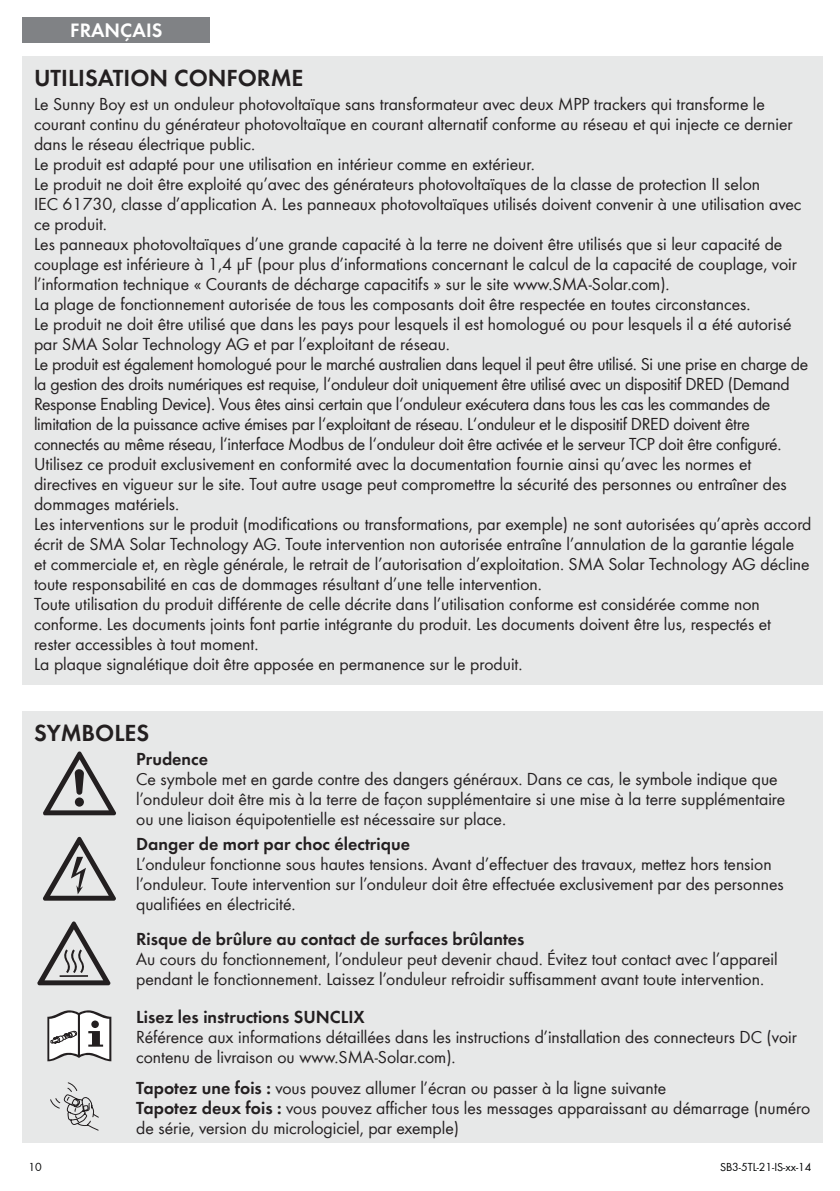
<style>
.page{position:relative;width:840px;height:1191px;background:#fff}
.page>*{position:absolute;margin:0;border:0;box-sizing:border-box;transform-origin:0 0}
.t1{font:600 24px "SMA Futura Global";color:#231f20}
.t2{font:600 20px "SMA Futura Global";color:#fff}
.t3{font:18px/20px "SMA Futura Global";color:#231f20}
.t4{font:600 18px "SMA Futura Global";color:#231f20}
.t5{font:12px "SMA Futura Global";color:#010203}
.s1{font-weight:600}
</style>
<div class="page">
<div style="left:23px;top:17px;width:187px;height:26px;background:#808285"></div>
<div style="left:23px;top:57px;width:799px;height:628px;background:#e7e8e8"></div>
<div style="left:23px;top:711px;width:799px;height:431px;background:#e7e8e8"></div>
<svg style="left:43px;top:751px;width:73px;height:64px"></svg>
<svg style="left:43px;top:836px;width:73px;height:64px"></svg>
<svg style="left:37px;top:921px;width:73px;height:64px"></svg>
<svg style="left:47px;top:1010px;width:64px;height:51px"></svg>
<svg style="left:50px;top:1082px;width:49px;height:49px"></svg>
<p class="t2" style="left:70px;top:18px;width:93px">FRANÇAIS</p>
<h1 class="t1" style="left:34px;top:64px;width:30px">Utilisation</h1>
<h1 class="t1" style="left:174px;top:64px;width:17px">conforme</h1>
<p class="t3" style="left:34px;top:93px;width:778px">Le Sunny Boy est un onduleur photovoltaïque sans transformateur avec deux MPP trackers qui transforme le courant continu du générateur photovoltaïque en courant alternatif conforme au réseau et qui injecte ce dernier dans le réseau électrique public.<br>Le produit est adapté pour une utilisation en intérieur comme en extérieur.<br>Le produit ne doit être exploité qu’avec des générateurs photovoltaïques de la classe de protection II selon<br>IEC 61730, classe d’application A. Les panneaux photovoltaïques utilisés doivent convenir à une utilisation avec ce produit.<br>Les panneaux photovoltaïques d’une grande capacité à la terre ne doivent être utilisés que si leur capacité de couplage est inférieure à 1,4 μF (pour plus d’informations concernant le calcul de la capacité de couplage, voir l’information technique « Courants de décharge capacitifs » sur le site www.SMA-Solar.com).<br>La plage de fonctionnement autorisée de tous les composants doit être respectée en toutes circonstances.<br>Le produit ne doit être utilisé que dans les pays pour lesquels il est homologué ou pour lesquels il a été autorisé par SMA Solar Technology AG et par l’exploitant de réseau.<br>Le produit est également homologué pour le marché australien dans lequel il peut être utilisé. Si une prise en charge de la gestion des droits numériques est requise, l‘onduleur doit uniquement être utilisé avec un dispositif DRED (Demand Response Enabling Device). Vous êtes ainsi certain que l‘onduleur exécutera dans tous les cas les commandes de limitation de la puissance active émises par l‘exploitant de réseau. L‘onduleur et le dispositif DRED doivent être connectés au même réseau, l‘interface Modbus de l‘onduleur doit être activée et le serveur TCP doit être configuré.<br>Utilisez ce produit exclusivement en conformité avec la documentation fournie ainsi qu’avec les normes et directives en vigueur sur le site. Tout autre usage peut compromettre la sécurité des personnes ou entraîner des dommages matériels.<br>Les interventions sur le produit (modifications ou transformations, par exemple) ne sont autorisées qu’après accord écrit de SMA Solar Technology AG. Toute intervention non autorisée entraîne l’annulation de la garantie légale<br>et commerciale et, en règle générale, le retrait de l’autorisation d’exploitation. SMA Solar Technology AG décline toute responsabilité en cas de dommages résultant d’une telle intervention.<br>Toute utilisation du produit différente de celle décrite dans l’utilisation conforme est considérée comme non conforme. Les documents joints font partie intégrante du produit. Les documents doivent être lus, respectés et rester accessibles à tout moment.<br>La plaque signalétique doit être apposée en permanence sur le produit.</p>
<h1 class="t1" style="left:34px;top:719px;width:117px">SYMBOLES</h1>
<p class="t4" style="left:136px;top:748px;width:73px">Prudence</p>
<p class="t3" style="left:136px;top:768px;width:650px">Ce symbole met en garde contre des dangers généraux. Dans ce cas, le symbole indique que l’onduleur doit être mis à la terre de façon supplémentaire si une mise à la terre supplémentaire ou une liaison équipotentielle est nécessaire sur place.</p>
<p class="t4" style="left:136px;top:833px;width:275px">Danger de mort par choc électrique</p>
<p class="t3" style="left:136px;top:853px;width:648px">L’onduleur fonctionne sous hautes tensions. Avant d’effectuer des travaux, mettez hors tension l’onduleur. Toute intervention sur l’onduleur doit être effectuée exclusivement par des personnes qualifiées en électricité.</p>
<p class="t4" style="left:136px;top:928px;width:389px">Risque de brûlure au contact de surfaces brûlantes</p>
<p class="t3" style="left:136px;top:948px;width:642px">Au cours du fonctionnement, l’onduleur peut devenir chaud. Évitez tout contact avec l’appareil pendant le fonctionnement. Laissez l’onduleur refroidir suffisamment avant toute intervention.</p>
<p class="t4" style="left:136px;top:1006px;width:230px">Lisez les instructions SUNCLIX</p>
<p class="t3" style="left:136px;top:1027px;width:661px">Référence aux informations détaillées dans les instructions d’installation des connecteurs DC (voir contenu de livraison ou www.SMA-Solar.com).</p>
<p class="t3" style="left:136px;top:1077px;width:675px"><span class="s1">Tapotez une fois :</span> vous pouvez allumer l’écran ou passer à la ligne suivante<br><span class="s1">Tapotez deux fois :</span> vous pouvez afficher tous les messages apparaissant au démarrage (numéro de série, version du micrologiciel, par exemple)</p>
<p class="t5" style="left:28px;top:1160px;width:15px">10</p>
<p class="t5" style="left:719px;top:1160px;width:93px">SB3-5TL-21-IS-xx-14</p>
</div>
